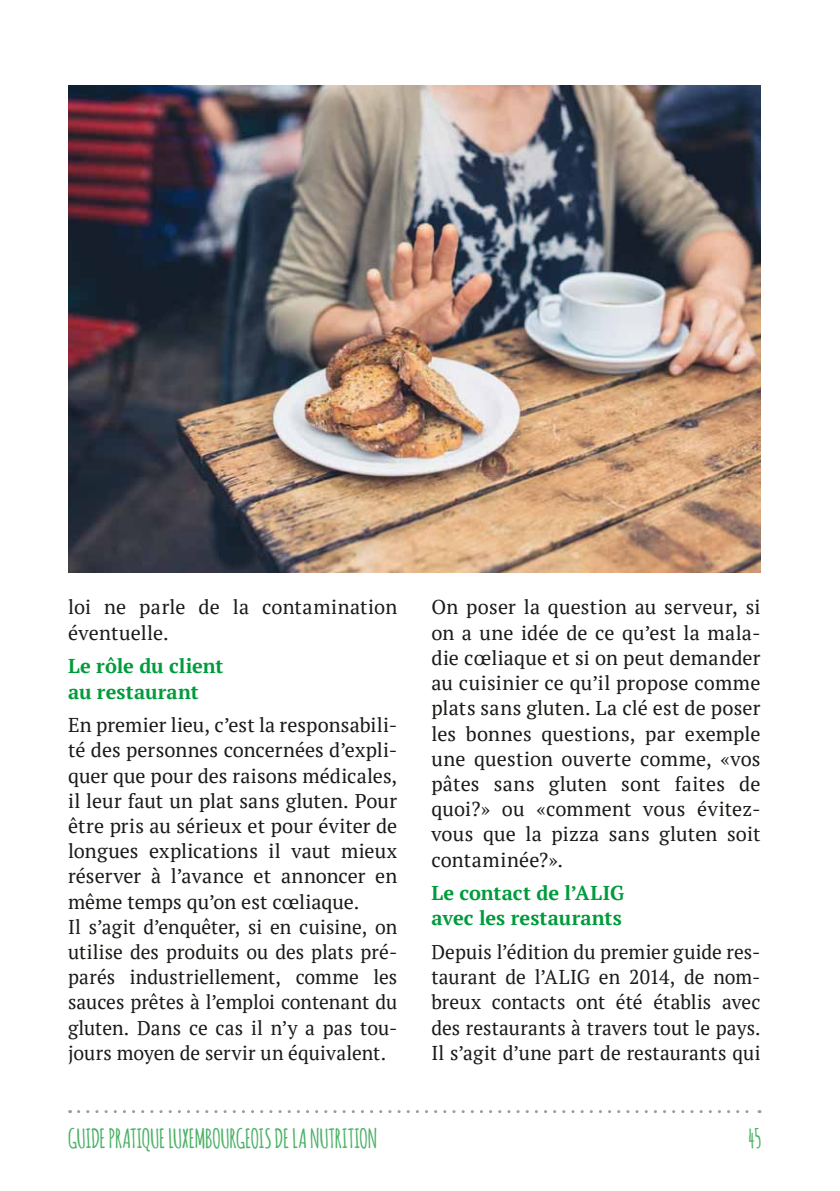
<style>
.page{position:relative;width:840px;height:1191px;background:#fff}
.page>*{position:absolute;margin:0;border:0;box-sizing:border-box;transform-origin:0 0}
.t1{font:700 26px "Amatic";color:#4ab165}
.t2{font:20px/25.2px "PT Serif";color:#1a1a18}
.t3{font:700 20px/25.2px "PT Serif";letter-spacing:-.005em;color:#009b3c}
</style>
<div class="page">
<svg style="left:78px;top:1110px;width:681px;height:3px"></svg>
<img style="left:68px;top:85px;width:692px;height:487px">
<p class="t2" style="left:68px;top:594px;width:330px">loi ne parle de la contamination éventuelle.</p>
<p class="t3" style="left:68px;top:653px;width:157px">Le rôle du client au restaurant</p>
<p class="t2" style="left:68px;top:712px;width:330px">En premier lieu, c’est la responsabili&shy;té des personnes concernées d’expli&shy;quer que pour des raisons médicales, il leur faut un plat sans gluten. Pour être pris au sérieux et pour éviter de longues explications il vaut mieux réserver à l’avance et annoncer en même temps qu’on est cœliaque.<br>Il s’agit d’enquêter, si en cuisine, on utilise des produits ou des plats pré&shy;parés industriellement, comme les sauces prêtes à l’emploi contenant du gluten. Dans ce cas il n’y a pas tou&shy;jours moyen de servir un équivalent.</p>
<p class="t2" style="left:431px;top:594px;width:330px;text-align:justify">On poser la question au serveur, si on a une idée de ce qu’est la mala&shy;die cœliaque et si on peut demander au cuisinier ce qu’il propose comme plats sans gluten. La clé est de poser les bonnes questions, par exemple une question ouverte comme, «vos pâtes sans gluten sont faites de quoi?» ou «comment vous évitez&shy;vous que la pizza sans gluten soit contaminée?».</p>
<p class="t3" style="left:431px;top:880px;width:194px">Le contact de l’ALIG avec les restaurants</p>
<p class="t2" style="left:431px;top:939px;width:330px;text-align:justify">Depuis l’édition du premier guide res&shy;taurant de l’ALIG en 2014, de nom&shy;breux contacts ont été établis avec des restaurants à travers tout le pays.<br>Il s’agit d’une part de restaurants qui</p>
<h1 class="t1" style="left:68px;top:1120px;width:310px">GUIDE PRATIQUE LUXEMBOURGEOIS DE LA NUTRITION</h1>
<h1 class="t1" style="left:747px;top:1120px;width:14px">45</h1>
</div>
